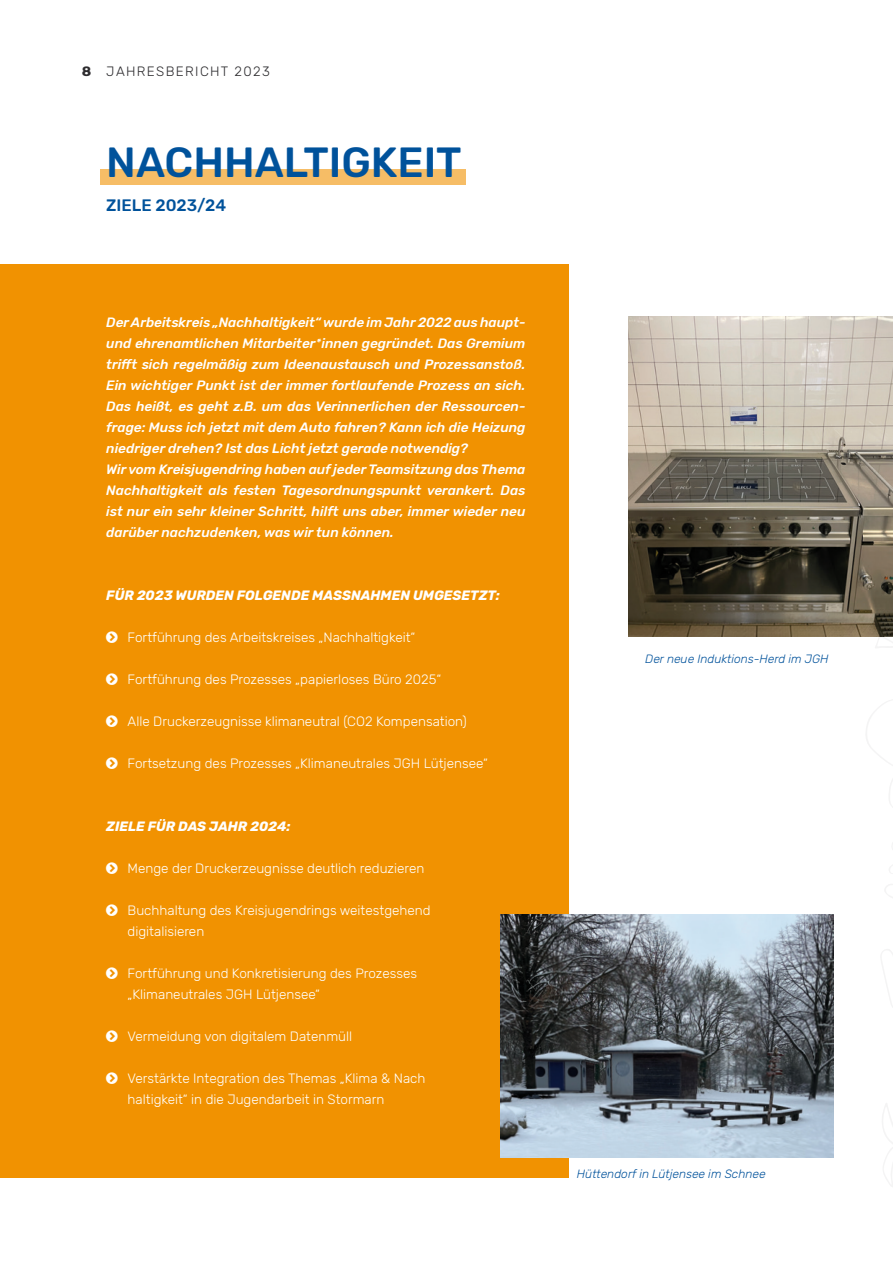
<style>
.page{position:relative;width:893px;height:1263px;background:#fff}
.page>*{position:absolute;margin:0;border:0;box-sizing:border-box;transform-origin:0 0}
.t1{font:500 42px "Rubik";color:#00529b}
.t2{font:500 16.5px "Rubik";color:#00529b}
.t3{font:italic 500 13.5px/21px "Rubik";color:#fff}
.t4{font:300 13.5px/21px "Rubik";color:#fff}
.t5{font:italic 700 13.5px "Rubik";color:#fff}
.t6{font:300 13.5px "Rubik";letter-spacing:.1em;color:#2d2c2f}
.t7{font:italic 300 12px "Rubik";color:#00529b}
.s1{font-weight:700}
</style>
<div class="page">
<div style="left:0;top:264px;width:568px;height:914px;background:#f19201"></div>
<div style="left:100px;top:170px;width:366px;height:15px;background:#f6bd66"></div>
<svg style="left:881px;top:884px;width:12px;height:303px"></svg>
<svg style="left:866px;top:637px;width:26px;height:235px"></svg>
<hr style="left:892px;top:264px;width:1px;height:914px;background:#f19201">
<img style="left:628px;top:317px;width:265px;height:320px">
<img style="left:500px;top:914px;width:333px;height:243px">
<p class="t6" style="left:82px;top:64px;width:189px"><span class="s1">8</span> JAHRESBERICHT 2023</p>
<h1 class="t1" style="left:106px;top:139px;width:357px">NACHHALTIGKEIT</h1>
<p class="t2" style="left:106px;top:196px;width:121px">ZIELE 2023/24</p>
<p class="t3" style="left:106px;top:312px;width:421px">Der Arbeitskreis „Nachhaltigkeit“ wurde im Jahr 2022 aus haupt&shy;und ehrenamtlichen Mitarbeiter*innen gegründet. Das Gremium trifft sich regelmäßig zum Ideenaustausch und Prozessanstoß.<br>Ein wichtiger Punkt ist der immer fortlaufende Prozess an sich.<br>Das heißt, es geht z.B. um das Verinnerlichen der Ressourcen&shy;frage: Muss ich jetzt mit dem Auto fahren? Kann ich die Heizung niedriger drehen? Ist das Licht jetzt gerade notwendig?<br>Wir vom Kreisjugendring haben auf jeder Teamsitzung das Thema Nachhaltigkeit als festen Tagesordnungspunkt verankert. Das ist nur ein sehr kleiner Schritt, hilft uns aber, immer wieder neu darüber nachzudenken, was wir tun können.</p>
<p class="t5" style="left:106px;top:588px;width:395px">FÜR 2023 WURDEN FOLGENDE MASSNAHMEN UMGESETZT:</p>
<p class="t4" style="left:128px;top:627px;width:289px">Fortführung des Arbeitskreises „Nachhaltigkeit“</p>
<p class="t4" style="left:128px;top:669px;width:315px">Fortführung des Prozesses „papierloses Büro 2025“</p>
<p class="t4" style="left:128px;top:711px;width:341px">Alle Druckerzeugnisse klimaneutral (CO2 Kompensation)</p>
<p class="t4" style="left:128px;top:753px;width:362px">Fortsetzung des Prozesses „Klimaneutrales JGH Lütjensee“</p>
<p class="t5" style="left:106px;top:819px;width:186px">ZIELE FÜR DAS JAHR 2024:</p>
<p class="t4" style="left:128px;top:858px;width:298px">Menge der Druckerzeugnisse deutlich reduzieren</p>
<p class="t4" style="left:128px;top:900px;width:305px">Buchhaltung des Kreisjugendrings weitestgehend digitalisieren</p>
<p class="t4" style="left:128px;top:963px;width:291px">Fortführung und Konkretisierung des Prozesses „Klimaneutrales JGH Lütjensee“</p>
<p class="t4" style="left:128px;top:1026px;width:226px">Vermeidung von digitalem Datenmüll</p>
<p class="t4" style="left:128px;top:1068px;width:299px">Verstärkte Integration des Themas „Klima &amp; Nach haltigkeit“ in die Jugendarbeit in Stormarn</p>
<p class="t7" style="left:645px;top:652px;width:185px">Der neue Induktions-Herd im JGH</p>
<p class="t7" style="left:577px;top:1167px;width:190px">Hüttendorf in Lütjensee im Schnee</p>
</div>
